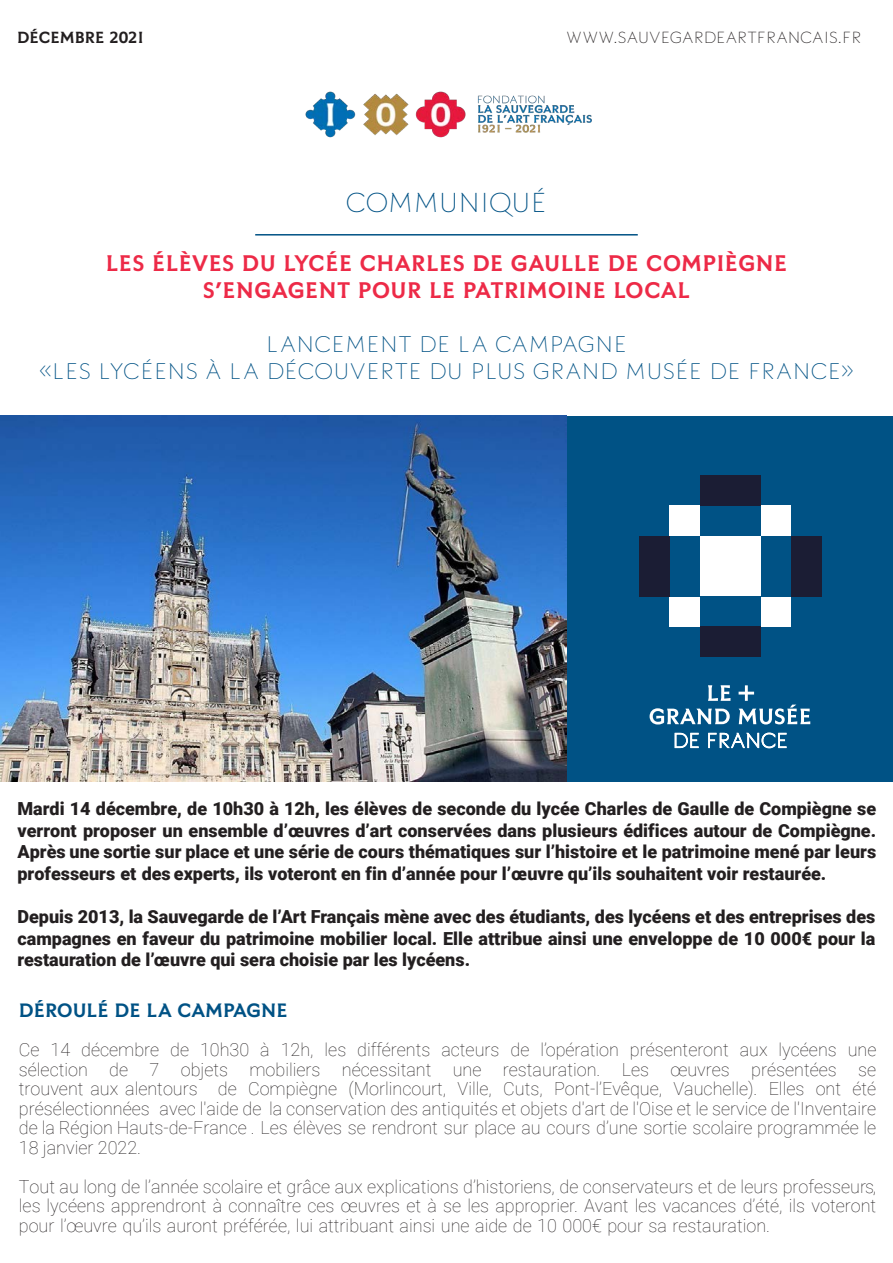
<style>
.page{position:relative;width:893px;height:1263px;background:#fff}
.page>*{position:absolute;margin:0;border:0;box-sizing:border-box;transform-origin:0 0}
.t1{font:100 25.5px "Sauvegarde";color:#005285}
.t2{font:900 21px/27px "Sauvegarde";letter-spacing:.02em;color:#ed2a47;text-align:center}
.t3{font:100 21px/27px "Sauvegarde";letter-spacing:.02em;color:#005285;text-align:center}
.t4{font:100 18px/19.5px "Roboto";color:#231f20;text-align:justify}
.t5{font:900 18px/21.6px "Roboto";color:#231f20;text-align:justify}
.t6{font:100 15px "Sauvegarde";color:#231f20}
.t7{font:900 15px "Sauvegarde";color:#231f20}
.s1{font-family:"Sauvegarde";font-weight:900;color:#005285}
</style>
<div class="page">
<hr style="left:255px;top:234px;width:383px;height:2px;background:#005285">
<div style="left:566px;top:416px;width:327px;height:365px;background:#005285"></div>
<svg style="left:708px;top:685px;width:22px;height:16px"></svg>
<svg style="left:650px;top:708px;width:80px;height:16px"></svg>
<svg style="left:739px;top:685px;width:71px;height:39px"></svg>
<svg style="left:675px;top:733px;width:23px;height:15px"></svg>
<svg style="left:708px;top:733px;width:78px;height:15px"></svg>
<div style="left:669px;top:505px;width:122px;height:122px;background:#fff"></div>
<div style="left:639px;top:536px;width:61px;height:60px;background:#005285"></div>
<div style="left:761px;top:536px;width:60px;height:60px;background:#005285"></div>
<div style="left:700px;top:475px;width:61px;height:61px;background:#005285"></div>
<div style="left:700px;top:596px;width:61px;height:61px;background:#005285"></div>
<div style="left:639px;top:536px;width:30px;height:60px;background:#1b1d34"></div>
<div style="left:700px;top:475px;width:61px;height:30px;background:#1b1d34"></div>
<div style="left:791px;top:536px;width:30px;height:60px;background:#1b1d34"></div>
<div style="left:700px;top:627px;width:61px;height:30px;background:#1b1d34"></div>
<img style="left:305px;top:91px;width:287px;height:47px">
<img style="left:0;top:416px;width:566px;height:365px">
<p class="t7" style="left:17px;top:29px;width:129px">DÉCEMBRE 2021</p>
<p class="t6" style="left:566px;top:29px;width:297px">WWW.SAUVEGARDEARTF RANCAIS.F R</p>
<p class="t1" style="left:346px;top:188px;width:202px">COMMUNIQUÉ</p>
<p class="t2" style="left:106px;top:250px;width:683px">LES ÉLÈVES DU LYCÉE CHARLES DE GAULLE DE COMPIÈGNE<br>S’ENGAGENT POUR LE PATRIMOINE LOCAL</p>
<p class="t3" style="left:40px;top:331px;width:815px">LANCEMENT DE LA CAMPAGNE<br>«LES LYCÉENS À LA DÉCOUVERTE DU PLUS GRAND MUSÉE DE FRANCE»</p>
<p class="t5" style="left:17px;top:797px;width:860px">Mardi 14 décembre, de 10h30 à 12h, les élèves de seconde du lycée Charles de Gaulle de Compiègne se verront proposer un ensemble d’œuvres d’art conservées dans plusieurs édifices autour de Compiègne.<br>Après une sortie sur place et une série de cours thématiques sur l’histoire et le patrimoine mené par leurs professeurs et des experts, ils voteront en fin d’année pour l’œuvre qu’ils souhaitent voir restaurée.</p>
<p class="t5" style="left:17px;top:905px;width:859px">Depuis 2013, la Sauvegarde de l’Art Français mène avec des étudiants, des lycéens et des entreprises des campagnes en faveur du patrimoine mobilier local. Elle attribue ainsi une enveloppe de 10 000€ pour la restauration de l’œuvre qui sera choisie par les lycéens.</p>
<p class="t4" style="left:19px;top:990px;width:859px;line-height:39px"><span class="s1">DÉROULÉ DE LA CAMPAGNE<br></span>Ce 14 décembre de 10h30 à 12h, les différents acteurs de l’opération présenteront aux lycéens une</p>
<p class="t4" style="left:19px;top:1059px;width:859px">sélection de 7 objets mobiliers nécessitant une restauration. Les œuvres présentées se trouvent aux alentours de Compiègne (Morlincourt, Ville, Cuts, Pont-l’Evêque, Vauchelle). Elles ont été présélectionnées avec l'aide de la conservation des antiquités et objets d'art de l'Oise et le service de l'Inventaire de la Région Hauts-de-France . Les élèves se rendront sur place au cours d’une sortie scolaire programmée le 18 janvier 2022.</p>
<p class="t4" style="left:19px;top:1176px;width:859px">Tout au long de l’année scolaire et grâce aux explications d’historiens, de conservateurs et de leurs professeurs, les lycéens apprendront à connaître ces œuvres et à se les approprier. Avant les vacances d’été, ils voteront pour l’œuvre qu’ils auront préférée, lui attribuant ainsi une aide de 10 000€ pour sa restauration.</p>
</div>
